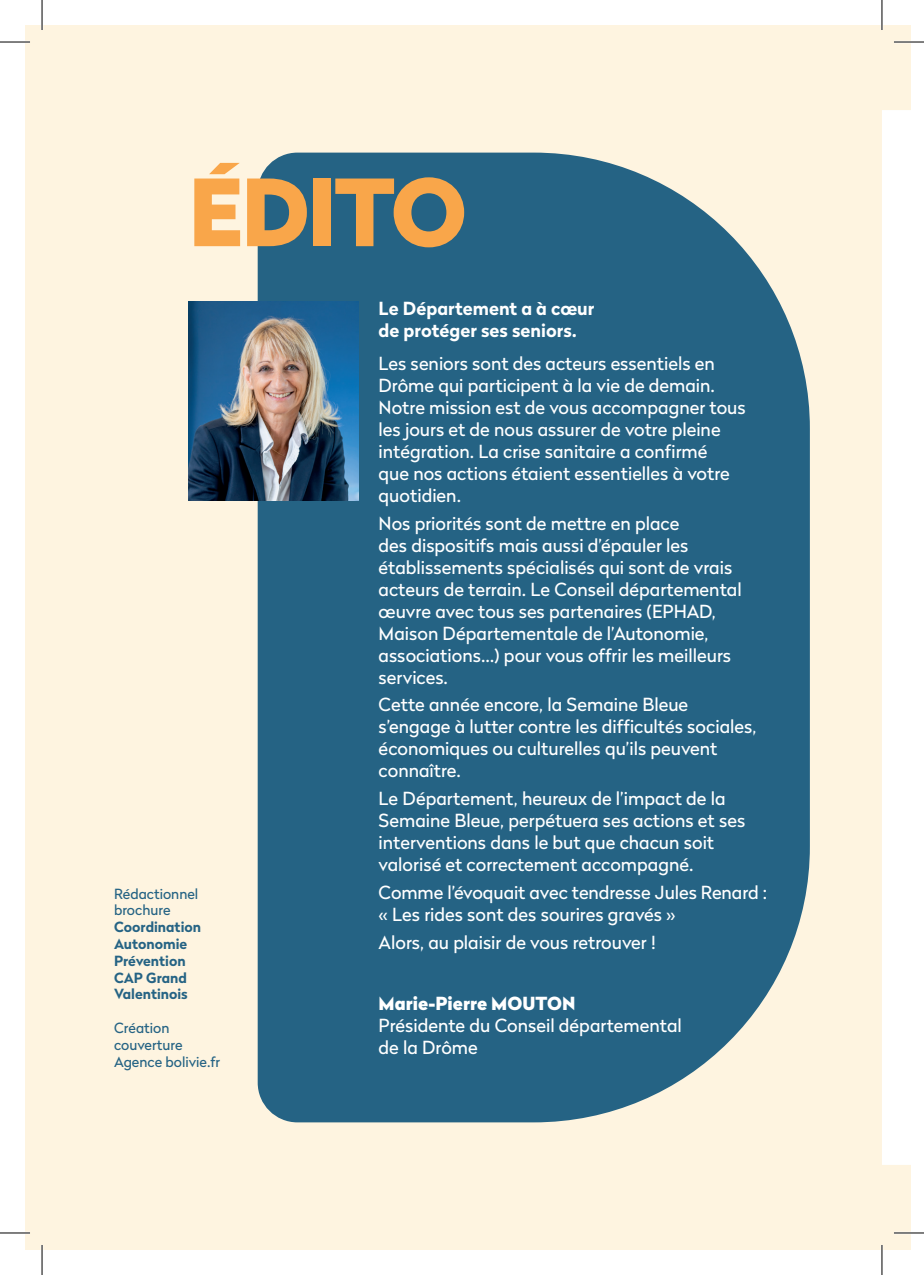
<style>
.page{position:relative;width:924px;height:1275px;background:#fff}
.page>*{position:absolute;margin:0;border:0;box-sizing:border-box;transform-origin:0 0}
.t1{font:900 92px "Radikal";letter-spacing:-.03em;color:#f9a64a}
.t2{font:18px/22px "Radikal";color:#fff}
.t3{font:700 18px/22px "Radikal";color:#fff}
.t4{font:900 18px "Radikal";color:#fff}
.t5{font:14px/16.8px "Radikal";color:#256384}
.t6{font:700 14px/16.8px "Radikal";color:#256384}
</style>
<div class="page">
<div style="left:25px;top:25px;width:884px;height:1225px;background:#fef4e0"></div>
<div style="left:882px;top:110px;width:27px;height:1055px;background:#fff"></div>
<svg style="left:257px;top:153px;width:552px;height:969px;background:#336c8a"></svg>
<img style="left:188px;top:301px;width:170px;height:200px">
<hr style="left:0;top:41px;width:30px;height:2px;background:#fff">
<hr style="left:893px;top:41px;width:30px;height:2px;background:#fff">
<hr style="left:0;top:1231px;width:30px;height:3px;background:#fff">
<hr style="left:893px;top:1231px;width:30px;height:3px;background:#fff">
<hr style="left:41px;top:0;width:2px;height:30px;background:#fff">
<hr style="left:41px;top:1245px;width:2px;height:30px;background:#fff">
<hr style="left:880px;top:0;width:2px;height:30px;background:#fff">
<hr style="left:880px;top:1245px;width:2px;height:30px;background:#fff">
<hr style="left:0;top:42px;width:30px;height:1px;background:#000">
<hr style="left:893px;top:42px;width:30px;height:1px;background:#000">
<hr style="left:0;top:1232px;width:30px;height:1px;background:#000">
<hr style="left:893px;top:1232px;width:30px;height:1px;background:#000">
<hr style="left:42px;top:0;width:1px;height:30px;background:#000">
<hr style="left:42px;top:1245px;width:1px;height:30px;background:#000">
<hr style="left:881px;top:0;width:1px;height:30px;background:#000">
<hr style="left:881px;top:1245px;width:1px;height:30px;background:#000">
<h1 class="t1" style="left:188px;top:145px;width:280px">ÉDITO</h1>
<p class="t5" style="left:114px;top:884px;width:86px">Rédactionnel brochure</p>
<p class="t6" style="left:114px;top:918px;width:88px">Coordination<br>Autonomie<br>Prévention<br>CAP Grand<br>Valentinois</p>
<p class="t5" style="left:114px;top:1019px;width:107px">Création couverture<br>Agence bolivie.fr</p>
<p class="t3" style="left:378px;top:296px;width:217px">Le Département a à cœur de protéger ses seniors.</p>
<p class="t2" style="left:378px;top:352px;width:368px">Les seniors sont des acteurs essentiels en Drôme qui participent à la vie de demain.<br>Notre mission est de vous accompagner tous les jours et de nous assurer de votre pleine intégration. La crise sanitaire a confirmé<br>que nos actions étaient essentielles à votre quotidien.</p>
<p class="t2" style="left:378px;top:511px;width:364px">Nos priorités sont de mettre en place<br>des dispositifs mais aussi d’épauler les établissements spécialisés qui sont de vrais acteurs de terrain. Le Conseil départemental œuvre avec tous ses partenaires (EPHAD, Maison Départementale de l’Autonomie, associations…) pour vous offrir les meilleurs services.</p>
<p class="t2" style="left:378px;top:693px;width:379px">Cette année encore, la Semaine Bleue s’engage à lutter contre les difficultés sociales, économiques ou culturelles qu’ils peuvent connaître.</p>
<p class="t2" style="left:378px;top:786px;width:368px">Le Département, heureux de l’impact de la Semaine Bleue, perpétuera ses actions et ses interventions dans le but que chacun soit valorisé et correctement accompagné.</p>
<p class="t2" style="left:378px;top:880px;width:390px">Comme l’évoquait avec tendresse Jules Renard : « Les rides sont des sourires gravés »</p>
<p class="t2" style="left:378px;top:930px;width:278px">Alors, au plaisir de vous retrouver !</p>
<p class="t4" style="left:378px;top:989px;width:198px">Marie-Pierre MOUTON</p>
<p class="t2" style="left:378px;top:1013px;width:304px">Présidente du Conseil départemental de la Drôme</p>
</div>
